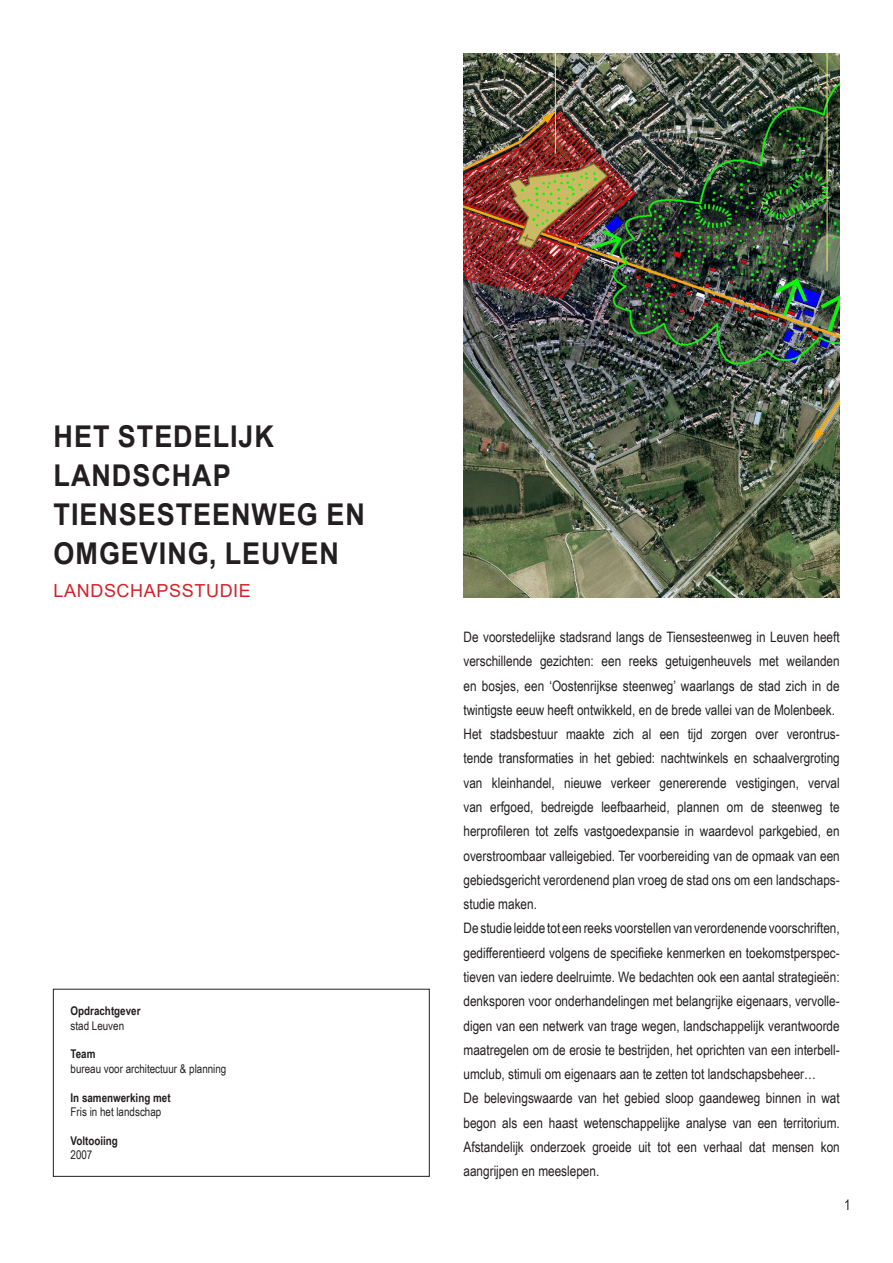
<style>
.page{position:relative;width:893px;height:1263px;background:#fff}
.page>*{position:absolute;margin:0;border:0;box-sizing:border-box;transform-origin:0 0}
.KOP2_hoofdstuk{font:700 30px/39px "Arial";letter-spacing:.035em;color:#231f20;scale:.9 1}
.KOP3_hoofdstuk_subti{font:18px "Arial";letter-spacing:.035em;color:#d1232a}
.TEKST_BASIS{font:14.4px/24.3px "Arial Narrow";color:#231f20;text-align:justify}
.t1{font:12px "Arial Narrow";color:#231f20}
.t2{font:700 12px "Arial Narrow";color:#231f20}
</style>
<div class="page">
<img style="left:463px;top:53px;width:377px;height:544px">
<p class="KOP2_hoofdstuk" style="left:54px;top:417px;width:347px">HET STEDELIJK<br>LANDSCHAP<br>TIENSESTEENWEG EN<br>OMGEVING, LEUVEN</p>
<p class="KOP3_hoofdstuk_subti" style="left:53px;top:579px;width:199px">LANDSCHAPSSTUDIE</p>
<p class="t2" style="left:71px;top:1002px;width:71px">Opdrachtgever</p>
<p class="t1" style="left:71px;top:1016px;width:55px">stad Leuven</p>
<p class="t2" style="left:71px;top:1045px;width:26px">Team</p>
<p class="t1" style="left:71px;top:1060px;width:157px">bureau voor architectuur &amp; planning</p>
<p class="t2" style="left:71px;top:1088px;width:102px">In samenwerking met</p>
<p class="t1" style="left:71px;top:1103px;width:92px">Fris in het landschap</p>
<p class="t2" style="left:71px;top:1131px;width:49px">Voltooiing</p>
<p class="t1" style="left:71px;top:1146px;width:23px">2007</p>
<p class="TEKST_BASIS" style="left:463px;top:624px;width:378px">De voorstedelijke stadsrand langs de Tiensesteenweg in Leuven heeft verschillende gezichten: een reeks getuigenheuvels met weilanden en bosjes, een ‘Oostenrijkse steenweg’ waarlangs de stad zich in de twintigste eeuw heeft ontwikkeld, en de brede vallei van de Molenbeek.</p>
<p class="TEKST_BASIS" style="left:463px;top:721px;width:378px">Het stadsbestuur maakte zich al een tijd zorgen over verontrus&shy;tende transformaties in het gebied: nachtwinkels en schaalvergroting van kleinhandel, nieuwe verkeer genererende vestigingen, verval van erfgoed, bedreigde leefbaarheid, plannen om de steenweg te herprofileren tot zelfs vastgoedexpansie in waardevol parkgebied, en overstroombaar valleigebied. Ter voorbereiding van de opmaak van een gebiedsgericht verordenend plan vroeg de stad ons om een landschaps&shy;studie maken.</p>
<p class="TEKST_BASIS" style="left:463px;top:915px;width:378px">De studie leidde tot een reeks voorstellen van verordenende voorschriften, gedifferentieerd volgens de specifieke kenmerken en toekomstperspec&shy;tieven van iedere deelruimte. We bedachten ook een aantal strategieën: denksporen voor onderhandelingen met belangrijke eigenaars, vervolle&shy;digen van een netwerk van trage wegen, landschappelijk verantwoorde maatregelen om de erosie te bestrijden, het oprichten van een interbell&shy;umclub, stimuli om eigenaars aan te zetten tot landschapsbeheer…</p>
<p class="TEKST_BASIS" style="left:463px;top:1085px;width:378px">De belevingswaarde van het gebied sloop gaandeweg binnen in wat begon als een haast wetenschappelijke analyse van een territorium.<br>Afstandelijk onderzoek groeide uit tot een verhaal dat mensen kon aangrijpen en meeslepen.</p>
<p class="TEKST_BASIS" style="left:844px;top:1192px;width:8px">1</p>
</div>
